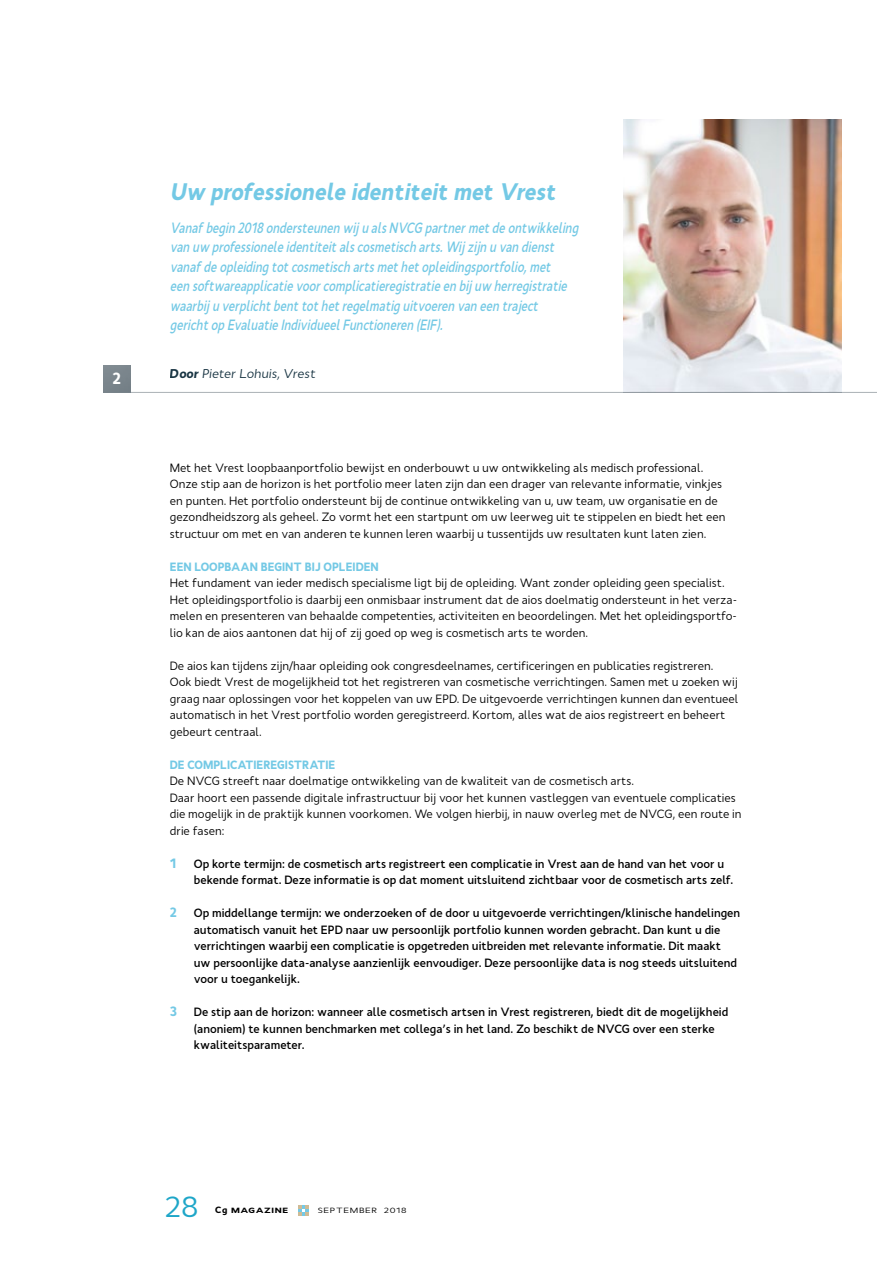
<style>
.page{position:relative;width:893px;height:1263px;background:#fff}
.page>*{position:absolute;margin:0;border:0;box-sizing:border-box;transform-origin:0 0}
.t1{font:29.1px "Cytia Pro";color:#1ea6c8}
.t2{font:italic 900 23.85px "Cytia Pro";color:#74c9e5;scale:.87 1}
.t3{font:900 16.2px "Cytia Pro";color:#fff;scale:.93 1}
.t4{font:italic 600 14.85px/19.5px "Cytia Pro";color:#74c9e5;scale:.74 1}
.t5{font:900 13.5px "Cytia Pro";color:#74c9e5;scale:.92 1}
.t6{font:12.75px "Cytia Pro";color:#193543;scale:.95 1}
.t7{font:12px/16.5px "Cytia Pro";color:#000;scale:.92 1}
.t8{font:600 12px/16.5px "Cytia Pro";color:#000;scale:.92 1}
.t9{font:900 12px "Cytia Pro";color:#74c9e5;scale:.89 1}
.t10{font:7.5px "Cytia Pro";letter-spacing:.07em;color:#000;scale:1.2 1}
.t11{font:900 7.5px "Cytia Pro";letter-spacing:.07em;color:#000;scale:1.2 1}
.s1{font-weight:900}
.s2{font-weight:900;font-size:13.5px;color:#74c9e5}
.s3{font-size:9.15px}
</style>
<div class="page">
<img style="left:623px;top:119px;width:219px;height:270px">
<div style="left:103px;top:362px;width:30px;height:24px;background:#fff;opacity:.75"></div>
<div style="left:103px;top:370px;width:30px;height:24px;background:#7a858c"></div>
<div style="left:102px;top:389px;width:769px;height:5px;background:#fff;opacity:.75"></div>
<hr style="left:144px;top:392px;width:733px;height:2px;background:#193543;opacity:.75">
<svg style="left:298px;top:1205px;width:10px;height:10px"></svg>
<p class="t3" style="left:113px;top:368px;width:11px">2</p>
<p class="t2" style="left:170px;top:176px;width:451px">Uw professionele identiteit met Vrest</p>
<p class="t4" style="left:170px;top:218px;width:558px">Vanafbegin2018ondersteunenwij ualsNVCG partnermetdeontwikkeling vanuw professioneleidentiteitalscosmetischarts.Wij zijnuvandienst vanafdeopleidingtotcosmetischartsmethetopleidingsportfolio,met eensoftwareapplicatievoorcomplicatieregistratieenbij uw herregistratie waarbij uverplichtbenttothetregelmatiguitvoerenvaneentraject</p>
<p class="t4" style="left:170px;top:315px;width:375px">gerichtopEvaluatieIndividueelFunctioneren(EIF).</p>
<p class="t6" style="left:170px;top:366px;width:157px"><span class="s1">Door</span> Pieter Lohuis, Vrest</p>
<p class="t7" style="left:170px;top:459px;width:581px">Met het Vrest loopbaanportfolio bewijst en onderbouwt u uw ontwikkeling als medisch professional.</p>
<p class="t7" style="left:170px;top:476px;width:606px">Onze stip aan de horizon is het portfolio meer laten zijn dan een drager van relevante informatie, vinkjes en punten. Het portfolio ondersteunt bij de continue ontwikkeling van u, uw team, uw organisatie en de gezondheidszorg als geheel. Zo vormt het een startpunt om uw leerweg uit te stippelen en biedt het een structuur om met en van anderen te kunnen leren waarbij u tussentijds uw resultaten kunt laten zien.</p>
<p class="t9" style="left:170px;top:559px;width:236px">EEN LOOPBAAN BEGINT BIJ OPLEIDEN</p>
<p class="t7" style="left:170px;top:575px;width:618px">Het fundament van ieder medisch specialisme ligt bij de opleiding. Want zonder opleiding geen specialist.<br>Het opleidingsportfolio is daarbij een onmisbaar instrument dat de aios doelmatig ondersteunt in het verza&shy;melen en presenteren van behaalde competenties, activiteiten en beoordelingen. Met het opleidingsportfo&shy;lio kan de aios aantonen dat hij of zij goed op weg is cosmetisch arts te worden.</p>
<p class="t7" style="left:170px;top:657px;width:620px">De aios kan tijdens zijn/haar opleiding ook congresdeelnames, certificeringen en publicaties registreren.<br>Ook biedt Vrest de mogelijkheid tot het registreren van cosmetische verrichtingen. Samen met u zoeken wij graag naar oplossingen voor het koppelen van uw EPD. De uitgevoerde verrichtingen kunnen dan eventueel automatisch in het Vrest portfolio worden geregistreerd. Kortom, alles wat de aios registreert en beheert gebeurt centraal.</p>
<p class="t9" style="left:170px;top:757px;width:188px">DE COMPLICATIEREGISTRATIE</p>
<p class="t7" style="left:170px;top:773px;width:506px">De NVCG streeft naar doelmatige ontwikkeling van de kwaliteit van de cosmetisch arts.</p>
<p class="t7" style="left:170px;top:789px;width:623px">Daar hoort een passende digitale infrastructuur bij voor het kunnen vastleggen van eventuele complicaties die mogelijk in de praktijk kunnen voorkomen. We volgen hierbij, in nauw overleg met de NVCG, een route in drie fasen:</p>
<p class="t5" style="left:170px;top:854px;width:9px">1</p>
<p class="t8" style="left:194px;top:855px;width:588px">Op korte termijn: de cosmetisch arts registreert een complicatie in Vrest aan de hand van het voor u bekende format. Deze informatie is op dat moment uitsluitend zichtbaar voor de cosmetisch arts zelf.</p>
<p class="t8" style="left:194px;top:905px;width:596px;text-indent:-24px"><span class="s2">2</span> Op middellange termijn: we onderzoeken of de door u uitgevoerde verrichtingen/klinische handelingen automatisch vanuit het EPD naar uw persoonlijk portfolio kunnen worden gebracht. Dan kunt u die verrichtingen waarbij een complicatie is opgetreden uitbreiden met relevante informatie. Dit maakt uw persoonlijke data-analyse aanzienlijk eenvoudiger. Deze persoonlijke data is nog steeds uitsluitend voor u toegankelijk.</p>
<p class="t8" style="left:194px;top:1004px;width:583px;text-indent:-24px"><span class="s2">3</span> De stip aan de horizon: wanneer alle cosmetisch artsen in Vrest registreren, biedt dit de mogelijkheid (anoniem) te kunnen benchmarken met collega’s in het land. Zo beschikt de NVCG over een sterke kwaliteitsparameter.</p>
<h1 class="t1" style="left:165px;top:1188px;width:36px">28</h1>
<p class="t11" style="left:215px;top:1206px;width:62px"><span class="s3">Cg</span> MAGAZINE</p>
<p class="t10" style="left:318px;top:1206px;width:76px">SEPTEMBER 2018</p>
</div>
